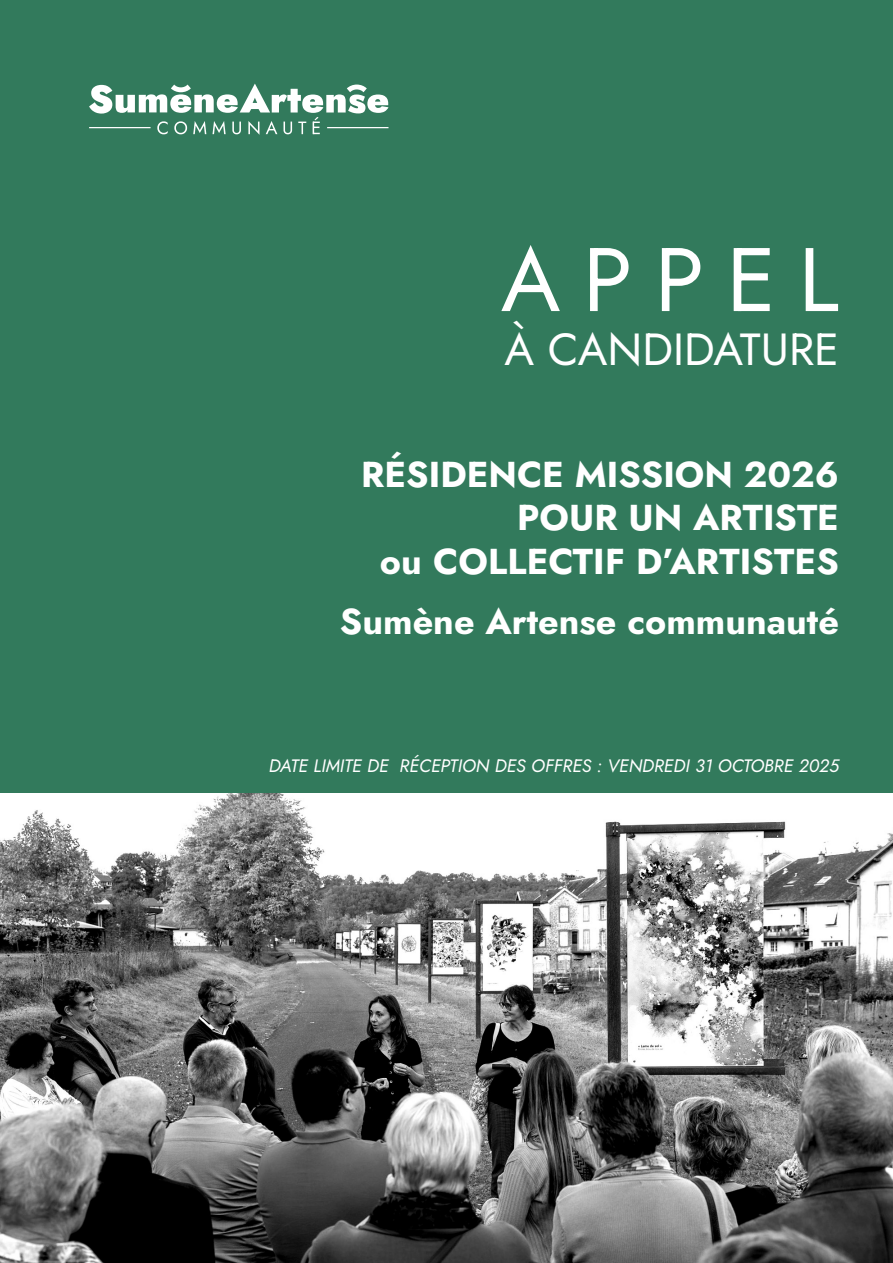
<style>
.page{position:relative;width:893px;height:1263px;background:#327a5c}
.page>*{position:absolute;margin:0;border:0;box-sizing:border-box;transform-origin:0 0}
.t1{font:90px "Jost";letter-spacing:.25em;color:#fff}
.t2{font:45px "Jost";color:#fff}
.t3{font:36px "Jost";color:#fff}
.t4{font:italic 18px "Jost";color:#fff}
</style>
<div class="page">
<svg style="left:89px;top:84px;width:299px;height:51px"></svg>
<hr style="left:89px;top:127px;width:62px;height:1px;background:#fff">
<hr style="left:327px;top:127px;width:61px;height:1px;background:#fff">
<img style="left:0;top:793px;width:893px;height:470px">
<p class="t1" style="left:501px;top:218px;width:340px">APPEL</p>
<p class="t2" style="left:505px;top:319px;width:336px">À CANDIDATURE</p>
<p class="t3" style="left:361px;top:450px;width:479px">RÉSIDENCE MISSION 2026</p>
<p class="t3" style="left:517px;top:493px;width:323px">POUR UN ARTISTE</p>
<p class="t3" style="left:380px;top:536px;width:461px">ou COLLECTIF D’ARTISTES</p>
<p class="t3" style="left:340px;top:597px;width:500px">Sumène Artense communauté</p>
<p class="t4" style="left:269px;top:753px;width:572px">DATE LIMITE DE RÉCEPTION DES OFFRES : VENDREDI 31 OCTOBRE 2025</p>
</div>
